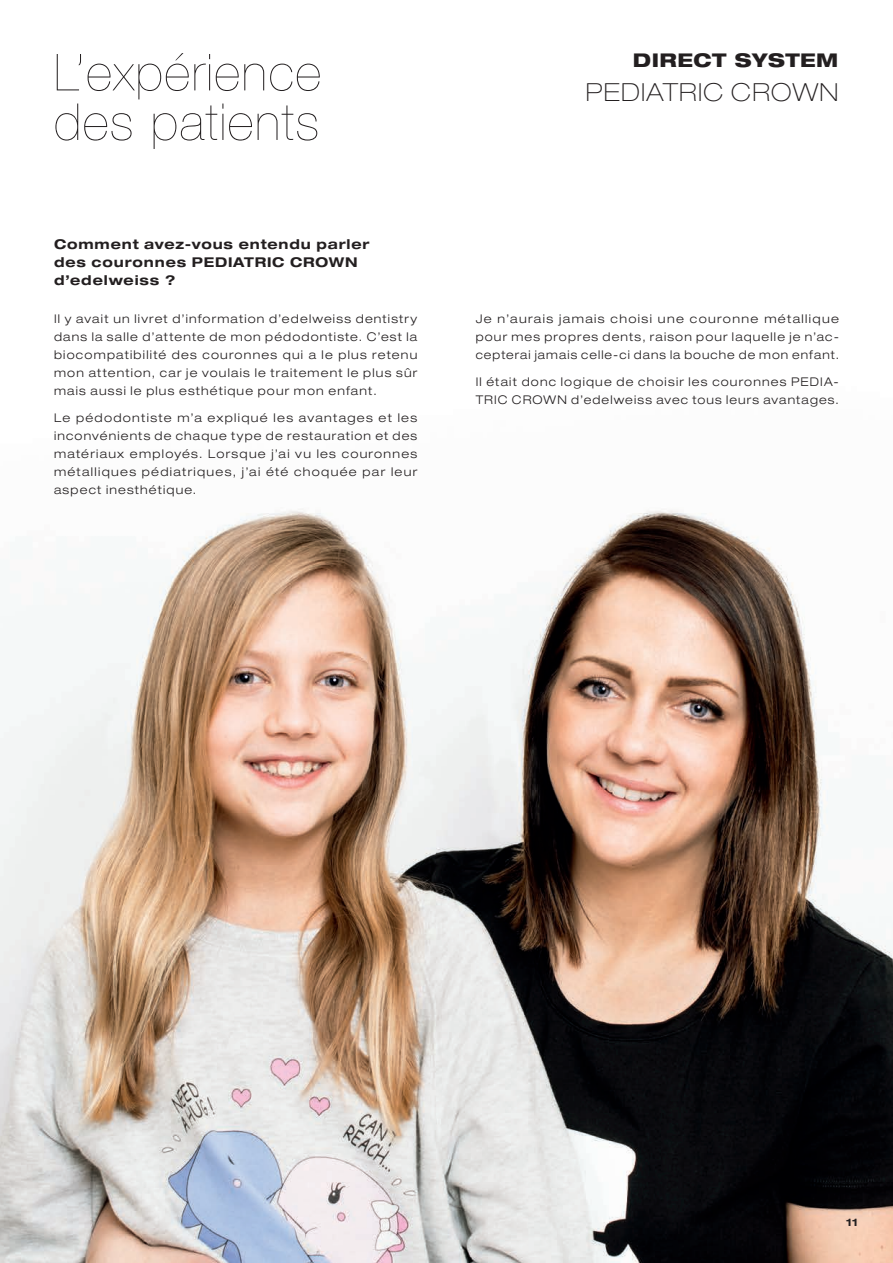
<style>
.page{position:relative;width:893px;height:1263px;background:#fff}
.page>*{position:absolute;margin:0;border:0;box-sizing:border-box;transform-origin:0 0}
.t1{font:200 51px/49.5px "Helvetica Neue LT Pro";letter-spacing:.03em;color:#231f20}
.t2{font:100 expanded 24.9px/32px "Helvetica Neue";letter-spacing:.05em;color:#231f20;text-align:right}
.t3{font:800 expanded 18.9px "Helvetica Neue";letter-spacing:.025em;color:#231f20}
.t4{font:700 expanded 13.5px/18px "Helvetica Neue LT Pro";letter-spacing:.065em;color:#231f20}
.t5{font:300 expanded 12px/18px "Helvetica Neue LT Pro";letter-spacing:.095em;color:#231f20;text-align:justify}
.t6{font:700 expanded 10.5px "Helvetica Neue LT Pro";color:#231f20}
</style>
<div class="page">
<img style="left:0;top:509px;width:893px;height:754px">
<img style="left:0;top:0;width:1px;height:541px">
<h1 class="t1" style="left:54px;top:47px;width:269px">L’expérience des patients</h1>
<p class="t4" style="left:54px;top:235px;width:317px">Comment avez-vous entendu parler des couronnes PEDIATRIC CROWN d’edelweiss ?</p>
<p class="t5" style="left:54px;top:309px;width:365px">Il y avait un livret d’information d’edelweiss dentistry dans la salle d’attente de mon pédodontiste. C’est la biocompatibilité des couronnes qui a le plus retenu mon attention, car je voulais le traitement le plus sûr mais aussi le plus esthétique pour mon enfant.</p>
<p class="t5" style="left:54px;top:408px;width:365px">Le pédodontiste m’a expliqué les avantages et les inconvénients de chaque type de restauration et des matériaux employés. Lorsque j’ai vu les couronnes métalliques pédiatriques, j’ai été choquée par leur aspect inesthétique.</p>
<h2 class="t2" style="left:586px;top:44px;width:254px">POST &amp; CORE<br>PEDIATRIC CROWN</h2>
<h3 class="t3" style="left:633px;top:49px;width:207px">DIRECT SYSTEM</h3>
<h2 class="t2" style="left:730px;top:90px;width:109px">VENEER</h2>
<p class="t5" style="left:476px;top:309px;width:365px">Je n’aurais jamais choisi une couronne métallique pour mes propres dents, raison pour laquelle je n’ac&shy;cepterai jamais celle-ci dans la bouche de mon enfant.</p>
<p class="t5" style="left:476px;top:372px;width:365px">Il était donc logique de choisir les couronnes PEDIA-<br>TRIC CROWN d’edelweiss avec tous leurs avantages.</p>
<p class="t6" style="left:846px;top:1215px;width:13px">11</p>
</div>
